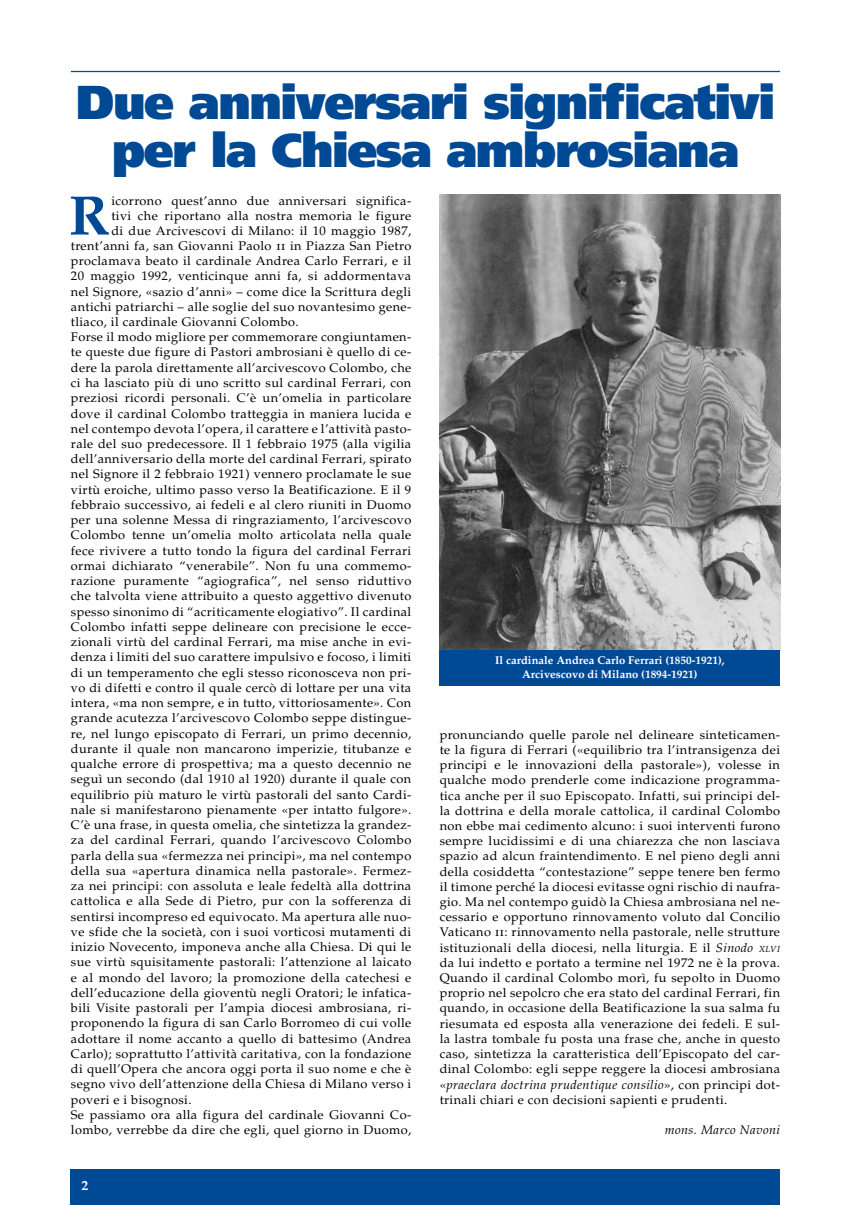
<style>
.page{position:relative;width:851px;height:1205px;background:#fff}
.page>*{position:absolute;margin:0;border:0;box-sizing:border-box;transform-origin:0 0}
.t1{font:700 55.62px "Palatino";color:#004994}
.t2{font:900 47.5px/47.5px "Frutiger";letter-spacing:-.03em;color:#004994;text-align:center}
.t3{font:700 13.75px "Palatino";color:#fff}
.t4{font:12.5px/15.2px "Palatino";letter-spacing:.03em;color:#000;text-align:justify}
.t5{font:italic 12.5px "Palatino";letter-spacing:.03em;color:#000}
.t6{font:700 11.25px/13.5px "Palatino";color:#fff;text-align:center}
.s1{font-family:"Palatino SC"}
.s2{font-style:italic}
.s3{font-style:italic;font-size:8.75px}
</style>
<div class="page">
<hr style="left:71px;top:71px;width:709px;height:1px;background:#004994">
<div style="left:71px;top:1169px;width:709px;height:36px;background:#004994"></div>
<img style="left:439px;top:195px;width:341px;height:455px">
<div style="left:439px;top:650px;width:341px;height:36px;background:#004994"></div>
<h2 class="t2" style="left:76px;top:79px;width:700px">Due anniversari significativi per la Chiesa ambrosiana</h2>
<h1 class="t1" style="left:69px;top:183px;width:42px">R</h1>
<p class="t4" style="left:111px;top:193px;width:301px">icorrono quest’anno due anniversari significa-</p>
<p class="t4" style="left:111px;top:208px;width:301px">tivi che riportano alla nostra memoria le figure</p>
<p class="t4" style="left:111px;top:223px;width:301px">di due Arcivescovi di Milano: il 10 maggio 1987,</p>
<p class="t4" style="left:71px;top:238px;width:342px">trent’anni fa, san Giovanni Paolo <span class="s1">ii</span> in Piazza San Pietro</p>
<p class="t4" style="left:71px;top:253px;width:342px">proclamava beato il cardinale Andrea Carlo Ferrari, e il</p>
<p class="t4" style="left:71px;top:269px;width:342px">20 maggio 1992, venticinque anni fa, si addormentava</p>
<p class="t4" style="left:71px;top:284px;width:342px">nel Signore, «sazio d’anni» – come dice la Scrittura degli</p>
<p class="t4" style="left:71px;top:299px;width:342px">antichi patriarchi – alle soglie del suo novantesimo gene-</p>
<p class="t4" style="left:71px;top:314px;width:229px">tliaco, il cardinale Giovanni Colombo.</p>
<p class="t4" style="left:71px;top:330px;width:342px">Forse il modo migliore per commemorare congiuntamen-</p>
<p class="t4" style="left:71px;top:345px;width:342px">te queste due figure di Pastori ambrosiani è quello di ce-</p>
<p class="t4" style="left:71px;top:360px;width:342px">dere la parola direttamente all’arcivescovo Colombo, che</p>
<p class="t4" style="left:71px;top:375px;width:342px">ci ha lasciato più di uno scritto sul cardinal Ferrari, con</p>
<p class="t4" style="left:71px;top:391px;width:342px">preziosi ricordi personali. C’è un’omelia in particolare</p>
<p class="t4" style="left:71px;top:406px;width:342px">dove il cardinal Colombo tratteggia in maniera lucida e</p>
<p class="t4" style="left:71px;top:421px;width:342px">nel contempo devota l’opera, il carattere e l’attività pasto-</p>
<p class="t4" style="left:71px;top:436px;width:342px">rale del suo predecessore. Il 1 febbraio 1975 (alla vigilia</p>
<p class="t4" style="left:71px;top:451px;width:342px">dell’anniversario della morte del cardinal Ferrari, spirato</p>
<p class="t4" style="left:71px;top:467px;width:342px">nel Signore il 2 febbraio 1921) vennero proclamate le sue</p>
<p class="t4" style="left:71px;top:482px;width:342px">virtù eroiche, ultimo passo verso la Beatificazione. E il 9</p>
<p class="t4" style="left:71px;top:497px;width:342px">febbraio successivo, ai fedeli e al clero riuniti in Duomo</p>
<p class="t4" style="left:71px;top:512px;width:342px">per una solenne Messa di ringraziamento, l’arcivescovo</p>
<p class="t4" style="left:71px;top:528px;width:342px">Colombo tenne un’omelia molto articolata nella quale</p>
<p class="t4" style="left:71px;top:543px;width:342px">fece rivivere a tutto tondo la figura del cardinal Ferrari</p>
<p class="t4" style="left:71px;top:558px;width:342px">ormai dichiarato “venerabile”. Non fu una commemo-</p>
<p class="t4" style="left:71px;top:573px;width:342px">razione puramente “agiografica”, nel senso riduttivo</p>
<p class="t4" style="left:71px;top:589px;width:342px">che talvolta viene attribuito a questo aggettivo divenuto</p>
<p class="t4" style="left:71px;top:604px;width:342px">spesso sinonimo di “acriticamente elogiativo”. Il cardinal</p>
<p class="t4" style="left:71px;top:619px;width:342px">Colombo infatti seppe delineare con precisione le ecce-</p>
<p class="t4" style="left:71px;top:634px;width:342px">zionali virtù del cardinal Ferrari, ma mise anche in evi-</p>
<p class="t4" style="left:71px;top:650px;width:342px">denza i limiti del suo carattere impulsivo e focoso, i limiti</p>
<p class="t4" style="left:71px;top:665px;width:342px">di un temperamento che egli stesso riconosceva non pri-</p>
<p class="t4" style="left:71px;top:680px;width:342px">vo di difetti e contro il quale cercò di lottare per una vita</p>
<p class="t4" style="left:71px;top:695px;width:342px">intera, «ma non sempre, e in tutto, vittoriosamente». Con</p>
<p class="t4" style="left:71px;top:711px;width:342px">grande acutezza l’arcivescovo Colombo seppe distingue-</p>
<p class="t4" style="left:71px;top:726px;width:342px">re, nel lungo episcopato di Ferrari, un primo decennio,</p>
<p class="t4" style="left:71px;top:741px;width:342px">durante il quale non mancarono imperizie, titubanze e</p>
<p class="t4" style="left:71px;top:756px;width:342px">qualche errore di prospettiva; ma a questo decennio ne</p>
<p class="t4" style="left:71px;top:772px;width:342px">seguì un secondo (dal 1910 al 1920) durante il quale con</p>
<p class="t4" style="left:71px;top:787px;width:342px">equilibrio più maturo le virtù pastorali del santo Cardi-</p>
<p class="t4" style="left:71px;top:802px;width:342px">nale si manifestarono pienamente «per intatto fulgore».</p>
<p class="t4" style="left:71px;top:817px;width:342px">C’è una frase, in questa omelia, che sintetizza la grandez-</p>
<p class="t4" style="left:71px;top:833px;width:342px">za del cardinal Ferrari, quando l’arcivescovo Colombo</p>
<p class="t4" style="left:71px;top:848px;width:342px">parla della sua «fermezza nei principi», ma nel contempo</p>
<p class="t4" style="left:71px;top:863px;width:342px">della sua «apertura dinamica nella pastorale». Fermez-</p>
<p class="t4" style="left:71px;top:878px;width:342px">za nei principi: con assoluta e leale fedeltà alla dottrina</p>
<p class="t4" style="left:71px;top:894px;width:342px">cattolica e alla Sede di Pietro, pur con la sofferenza di</p>
<p class="t4" style="left:71px;top:909px;width:342px">sentirsi incompreso ed equivocato. Ma apertura alle nuo-</p>
<p class="t4" style="left:71px;top:924px;width:342px">ve sfide che la società, con i suoi vorticosi mutamenti di</p>
<p class="t4" style="left:71px;top:939px;width:342px">inizio Novecento, imponeva anche alla Chiesa. Di qui le</p>
<p class="t4" style="left:71px;top:955px;width:342px">sue virtù squisitamente pastorali: l’attenzione al laicato</p>
<p class="t4" style="left:71px;top:970px;width:342px">e al mondo del lavoro; la promozione della catechesi e</p>
<p class="t4" style="left:71px;top:985px;width:342px">dell’educazione della gioventù negli Oratori; le infatica-</p>
<p class="t4" style="left:71px;top:1000px;width:342px">bili Visite pastorali per l’ampia diocesi ambrosiana, ri-</p>
<p class="t4" style="left:71px;top:1016px;width:342px">proponendo la figura di san Carlo Borromeo di cui volle</p>
<p class="t4" style="left:71px;top:1031px;width:342px">adottare il nome accanto a quello di battesimo (Andrea</p>
<p class="t4" style="left:71px;top:1046px;width:342px">Carlo); soprattutto l’attività caritativa, con la fondazione</p>
<p class="t4" style="left:71px;top:1061px;width:342px">di quell’Opera che ancora oggi porta il suo nome e che è</p>
<p class="t4" style="left:71px;top:1077px;width:342px">segno vivo dell’attenzione della Chiesa di Milano verso i</p>
<p class="t4" style="left:71px;top:1092px;width:122px">poveri e i bisognosi.</p>
<p class="t4" style="left:71px;top:1107px;width:342px">Se passiamo ora alla figura del cardinale Giovanni Co-</p>
<p class="t4" style="left:71px;top:1122px;width:342px">lombo, verrebbe da dire che egli, quel giorno in Duomo,</p>
<p class="t3" style="left:81px;top:1177px;width:8px">2</p>
<p class="t6" style="left:495px;top:654px;width:231px">Il cardinale Andrea Carlo Ferrari (1850-1921),<br>Arcivescovo di Milano (1894-1921)</p>
<p class="t4" style="left:439px;top:727px;width:342px">pronunciando quelle parole nel delineare sinteticamen&shy;te la figura di Ferrari («equilibrio tra l’intransigenza dei principi e le innovazioni della pastorale»), volesse in qualche modo prenderle come indicazione programma&shy;tica anche per il suo Episcopato. Infatti, sui principi del&shy;la dottrina e della morale cattolica, il cardinal Colombo non ebbe mai cedimento alcuno: i suoi interventi furono sempre lucidissimi e di una chiarezza che non lasciava spazio ad alcun fraintendimento. E nel pieno degli anni della cosiddetta “contestazione” seppe tenere ben fermo il timone perché la diocesi evitasse ogni rischio di naufra&shy;gio. Ma nel contempo guidò la Chiesa ambrosiana nel ne&shy;cessario e opportuno rinnovamento voluto dal Concilio Vaticano <span class="s1">ii</span>: rinnovamento nella pastorale, nelle strutture istituzionali della diocesi, nella liturgia. E il <span class="s2">Sinodo</span> <span class="s3">xlvi </span>da lui indetto e portato a termine nel 1972 ne è la prova.<br>Quando il cardinal Colombo morì, fu sepolto in Duomo proprio nel sepolcro che era stato del cardinal Ferrari, fin quando, in occasione della Beatificazione la sua salma fu riesumata ed esposta alla venerazione dei fedeli. E sul&shy;la lastra tombale fu posta una frase che, anche in questo caso, sintetizza la caratteristica dell’Episcopato del car&shy;dinal Colombo: egli seppe reggere la diocesi ambrosiana «<span class="s2">praeclara doctrina prudentique consilio</span>», con principi dot&shy;trinali chiari e con decisioni sapienti e prudenti.</p>
<p class="t5" style="left:664px;top:1122px;width:117px">mons. Marco Navoni</p>
</div>
